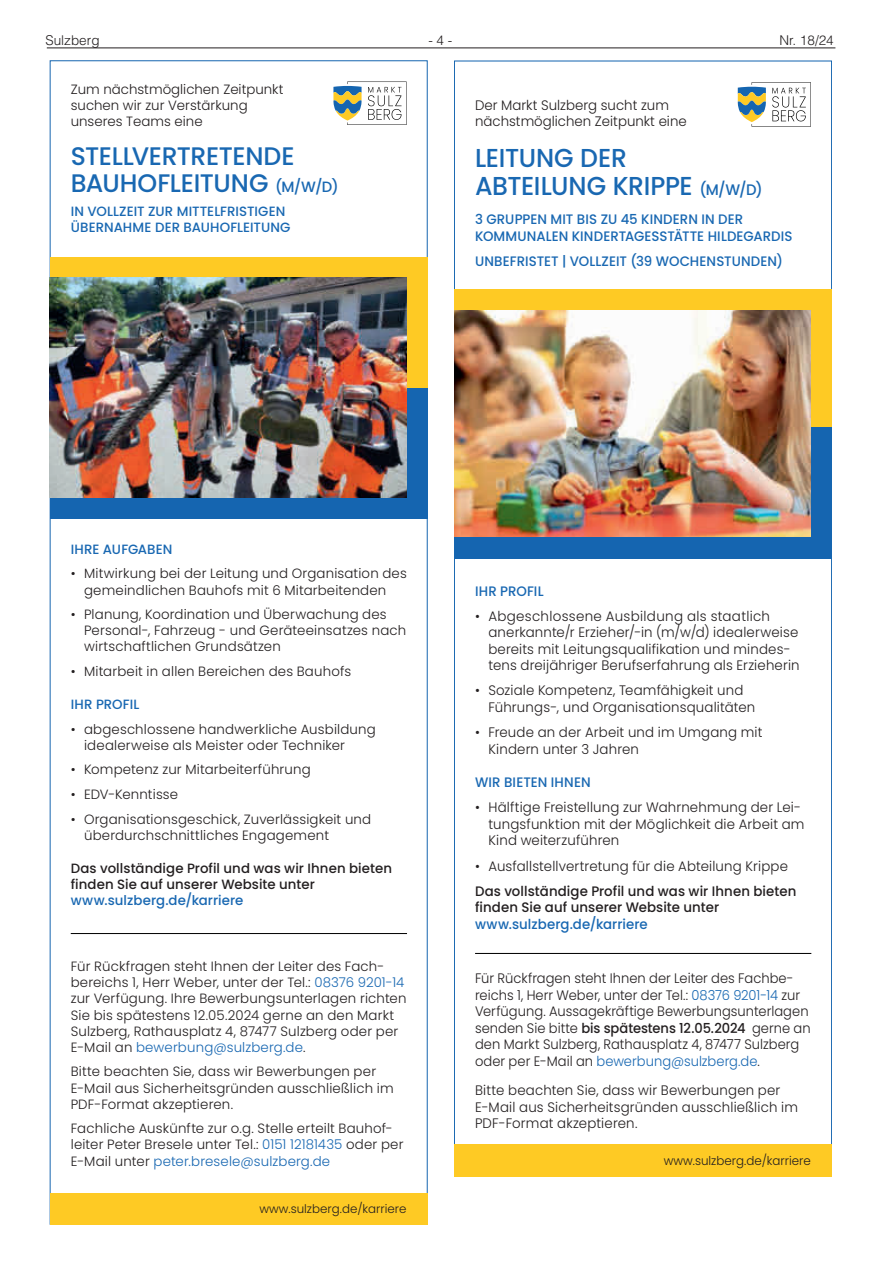
<style>
.page{position:relative;width:881px;height:1263px;background:#fff}
.page>*{position:absolute;margin:0;border:0;box-sizing:border-box;transform-origin:0 0}
.t1{font:500 25.95px/27.5px "Jrlfwt Poppins";letter-spacing:-.01em;color:#1968b2}
.t2{font:500 25.35px/26.8px "Jrlfwt Poppins";letter-spacing:-.015em;color:#1968b2}
.t3{font:300 13.8px/16.5px "Vtdnlb Poppins";letter-spacing:.01em;color:#231f20}
.t4{font:300 13.8px/16.5px "Vtdnlb Poppins";letter-spacing:.01em;color:#231f20;scale:.95 1}
.t5{font:500 13.8px/16.5px "Jrlfwt Poppins";letter-spacing:.005em;color:#1968b2}
.t6{font:500 13.8px/16.5px "Jrlfwt Poppins";letter-spacing:.005em;color:#231f20}
.t7{font:500 13.8px "Jrlfwt Poppins";letter-spacing:.005em;color:#231f20;scale:.95 1}
.t8{font:300 13.5px/16.2px "Vtdnlb Poppins";letter-spacing:.01em;color:#231f20}
.t9{font:500 13.5px/16.2px "Jrlfwt Poppins";letter-spacing:.005em;color:#1968b2}
.t10{font:500 13.5px/16.2px "Jrlfwt Poppins";letter-spacing:.005em;color:#231f20}
.t11{font:300 13.5px "Helvetica LT";color:#231f20}
.t12{font:300 12.15px "Vtdnlb Poppins";color:#231f20}
.t13{font:300 12px "Vtdnlb Poppins";color:#231f20}
.s1{font-size:15px}
.s2{font-size:15.3px}
.s3{color:#1968b2}
.s4{font-family:"Vtdnlb Poppins";font-weight:300}
</style>
<div class="page">
<hr style="left:47px;top:48px;width:788px;height:1px;background:#231f20">
<div style="left:50px;top:1193px;width:377px;height:31px;background:#feca24"></div>
<div style="left:50px;top:383px;width:377px;height:136px;background:#1565b0"></div>
<div style="left:50px;top:257px;width:377px;height:131px;background:#feca24"></div>
<img style="left:50px;top:278px;width:356px;height:219px">
<svg style="left:333px;top:82px;width:73px;height:43px"></svg>
<hr style="left:71px;top:933px;width:336px;height:1px;background:#000">
<div style="left:454px;top:1144px;width:377px;height:33px;background:#feca24"></div>
<div style="left:454px;top:422px;width:377px;height:136px;background:#1565b0"></div>
<div style="left:454px;top:289px;width:377px;height:137px;background:#feca24"></div>
<img style="left:454px;top:311px;width:356px;height:225px">
<svg style="left:737px;top:82px;width:73px;height:44px"></svg>
<hr style="left:475px;top:953px;width:336px;height:1px;background:#000">
<p class="t11" style="left:45px;top:32px;width:56px">Sulzberg</p>
<p class="t11" style="left:428px;top:32px;width:26px">- 4 -</p>
<p class="t11" style="left:779px;top:32px;width:56px">Nr. 18/24</p>
<p class="t8" style="left:71px;top:81px;width:214px">Zum nächstmöglichen Zeitpunkt suchen wir zur Verstärkung unseres Teams eine</p>
<h2 class="t2" style="left:71px;top:142px;width:269px">STELLVERTRETENDE<br>BAUHOFLEITUNG <span class="s1">(M/W/D)</span></h2>
<p class="t9" style="left:71px;top:203px;width:221px">IN VOLLZEIT ZUR MITTELFRISTIGEN<br>ÜBERNAHME DER BAUHOFLEITUNG</p>
<p class="t3" style="left:475px;top:97px;width:213px">Der Markt Sulzberg sucht zum nächstmöglichen Zeitpunkt eine</p>
<h1 class="t1" style="left:475px;top:145px;width:289px">LEITUNG DER<br>ABTEILUNG KRIPPE <span class="s2">(M/W/D)</span></h1>
<p class="t5" style="left:475px;top:211px;width:319px">3 GRUPPEN MIT BIS ZU 45 KINDERN IN DER<br>KOMMUNALEN KINDERTAGESSTÄTTE HILDEGARDIS</p>
<p class="t5" style="left:475px;top:253px;width:309px">UNBEFRISTET | VOLLZEIT (39 WOCHENSTUNDEN)</p>
<p class="t9" style="left:71px;top:541px;width:103px">IHRE AUFGABEN</p>
<p class="t8" style="left:71px;top:566px;width:337px;text-align:center">• Mitwirkung bei der Leitung und Organisation des gemeindlichen Bauhofs mit 6 Mitarbeitenden</p>
<p class="t8" style="left:84px;top:606px;width:323px;text-indent:-13px">• Planung, Koordination und Überwachung des<br>Personal-, Fahrzeug - und Geräteeinsatzes nach wirtschaftlichen Grundsätzen</p>
<p class="t8" style="left:71px;top:663px;width:282px">• Mitarbeit in allen Bereichen des Bauhofs</p>
<p class="t9" style="left:71px;top:696px;width:70px">IHR PROFIL</p>
<p class="t8" style="left:84px;top:721px;width:293px;text-indent:-13px">• abgeschlossene handwerkliche Ausbildung idealerweise als Meister oder Techniker</p>
<p class="t8" style="left:71px;top:762px;width:241px">• Kompetenz zur Mitarbeiterführung</p>
<p class="t8" style="left:71px;top:786px;width:109px">• EDV-Kenntisse</p>
<p class="t8" style="left:84px;top:811px;width:288px;text-indent:-13px">• Organisationsgeschick, Zuverlässigkeit und überdurchschnittliches Engagement</p>
<p class="t10" style="left:71px;top:860px;width:322px">Das vollständige Profil und was wir Ihnen bieten finden Sie auf unserer Website unter</p>
<p class="t9" style="left:71px;top:892px;width:174px">www.sulzberg.de/karriere</p>
<p class="t8" style="left:71px;top:958px;width:337px">Für Rückfragen steht Ihnen der Leiter des Fach&shy;bereichs 1, Herr Weber, unter der Tel.: <span class="s3">08376 9201-14 </span>zur Verfügung. Ihre Bewerbungsunterlagen richten Sie bis spätestens 12.05.2024 gerne an den Markt Sulzberg, Rathausplatz 4, 87477 Sulzberg oder per E-Mail an <span class="s3">bewerbung@sulzberg.de</span>.</p>
<p class="t8" style="left:71px;top:1064px;width:324px">Bitte beachten Sie, dass wir Bewerbungen per<br>E-Mail aus Sicherheitsgründen ausschließlich im<br>PDF-Format akzeptieren.</p>
<p class="t8" style="left:71px;top:1120px;width:334px">Fachliche Auskünfte zur o.g. Stelle erteilt Bauhof&shy;leiter Peter Bresele unter Tel.: <span class="s3">0151 12181435</span> oder per<br>E-Mail unter <span class="s3">peter.bresele@sulzberg.de</span></p>
<p class="t13" style="left:259px;top:1201px;width:148px">www.sulzberg.de/karriere</p>
<p class="t5" style="left:475px;top:583px;width:70px">IHR PROFIL</p>
<p class="t3" style="left:488px;top:608px;width:312px;text-indent:-13px">• Abgeschlossene Ausbildung als staatlich anerkannte/r Erzieher/-in (m/w/d) idealerweise bereits mit Leitungsqualifikation und mindes&shy;tens dreijähriger Berufserfahrung als Erzieherin</p>
<p class="t3" style="left:488px;top:682px;width:268px;text-indent:-13px">• Soziale Kompetenz, Teamfähigkeit und<br>Führungs-, und Organisationsqualitäten</p>
<p class="t3" style="left:488px;top:724px;width:275px;text-indent:-13px">• Freude an der Arbeit und im Umgang mit<br>Kindern unter 3 Jahren</p>
<p class="t5" style="left:475px;top:774px;width:117px">WIR BIETEN IHNEN</p>
<p class="t3" style="left:488px;top:799px;width:317px;text-indent:-13px">• Hälftige Freistellung zur Wahrnehmung der Lei&shy;tungsfunktion mit der Möglichkeit die Arbeit am<br>Kind weiterzuführen</p>
<p class="t3" style="left:475px;top:857px;width:314px">• Ausfallstellvertretung für die Abteilung Krippe</p>
<p class="t6" style="left:475px;top:883px;width:322px">Das vollständige Profil und was wir Ihnen bieten finden Sie auf unserer Website unter</p>
<p class="t5" style="left:475px;top:916px;width:174px">www.sulzberg.de/karriere</p>
<p class="t4" style="left:475px;top:970px;width:352px">Für Rückfragen steht Ihnen der Leiter des Fachbe&shy;reichs 1, Herr Weber, unter der Tel.: <span class="s3">08376 9201-14</span> zur<br>Verfügung. Aussagekräftige Bewerbungsunterlagen</p>
<p class="t7" style="left:475px;top:1020px;width:354px"><span class="s4">senden Sie bitte</span> bis spätestens 12.05.2024 <span class="s4">gerne an</span></p>
<p class="t4" style="left:475px;top:1036px;width:342px">den Markt Sulzberg, Rathausplatz 4, 87477 Sulzberg oder per E-Mail an <span class="s3">bewerbung@sulzberg.de</span>.</p>
<p class="t3" style="left:475px;top:1082px;width:324px">Bitte beachten Sie, dass wir Bewerbungen per<br>E-Mail aus Sicherheitsgründen ausschließlich im<br>PDF-Format akzeptieren.</p>
<p class="t12" style="left:663px;top:1153px;width:148px">www.sulzberg.de/karriere</p>
</div>
